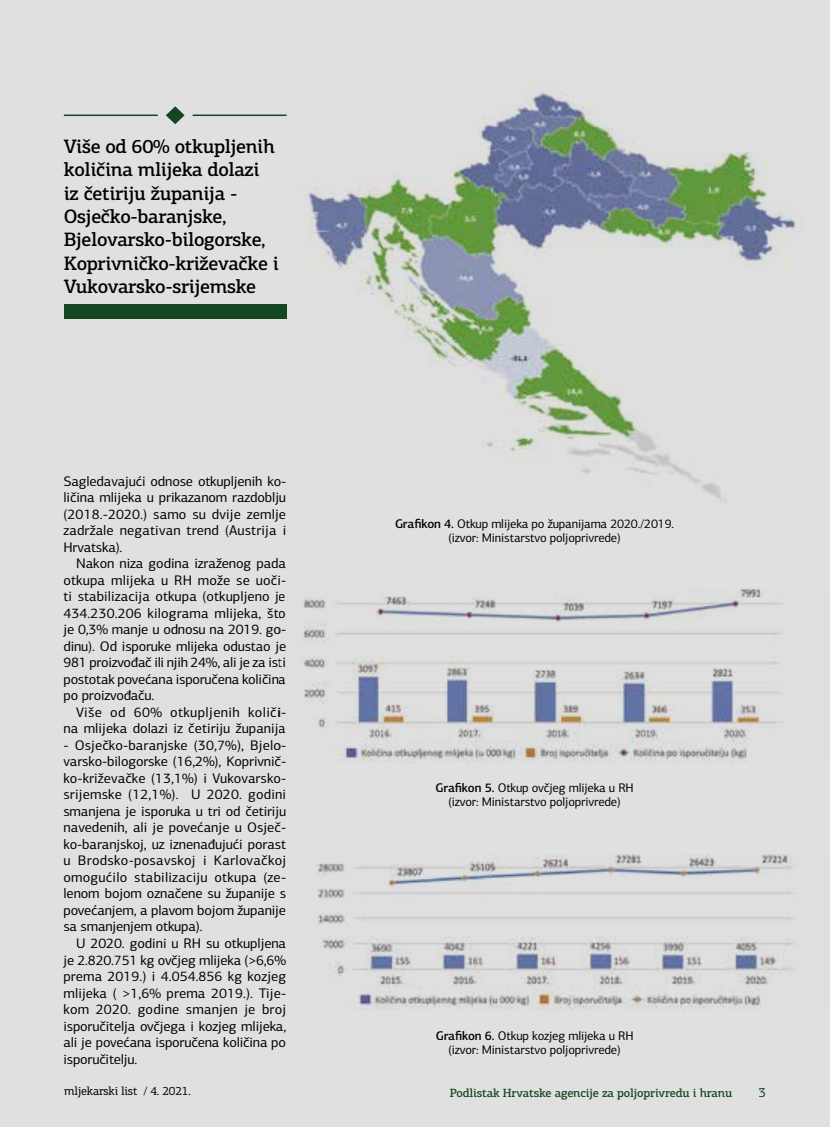
<style>
.page{position:relative;width:830px;height:1127px;background:#fff}
.page>*{position:absolute;margin:0;border:0;box-sizing:border-box;transform-origin:0 0}
.t1{font:500 19.5px/23.4px "PF Agora Slab Pro";letter-spacing:-.02em;color:#000}
.t2{font:13.95px/16.5px "PF Agora Sans Pro";letter-spacing:-.015em;color:#000;text-align:justify}
.t3{font:13.5px "PF Agora Slab Pro";color:#144721}
.t4{font:12.6px/14.1px "PF Agora Sans Pro";letter-spacing:-.015em;color:#000;text-align:center}
.t5{font:500 12px "PF Agora Slab Pro";letter-spacing:-.015em;color:#144721}
.t6{font:12px "PF Agora Slab Pro";letter-spacing:-.015em;color:#000}
.s1{font-weight:500}
</style>
<div class="page">
<div style="left:0;top:0;width:829px;height:1127px;background:#e0e0e0"></div>
<svg style="left:166px;top:106px;width:18px;height:18px"></svg>
<hr style="left:192px;top:115px;width:94px;height:1px;background:#144721">
<hr style="left:64px;top:115px;width:94px;height:1px;background:#144721">
<div style="left:64px;top:304px;width:222px;height:14px;background:#144721"></div>
<img style="left:286px;top:91px;width:516px;height:411px">
<img style="left:317px;top:854px;width:477px;height:156px">
<img style="left:303px;top:587px;width:481px;height:175px">
<h1 class="t1" style="left:64px;top:134px;width:216px">Više od 60% otkupljenih količina mlijeka dolazi iz četiriju županija -<br>Osječko-baranjske,<br>Bjelovarsko-bilogorske,<br>Koprivničko-križevačke i<br>Vukovarsko-srijemske</h1>
<p class="t2" style="left:63px;top:473px;width:224px">Sagledavajući odnose otkupljenih ko&shy;ličina mlijeka u prikazanom razdoblju (2018.-2020.) samo su dvije zemlje zadržale negativan trend (Austrija i Hrvatska).</p>
<p class="t2" style="left:63px;top:555px;width:224px;text-indent:13px">Nakon niza godina izraženog pada otkupa mlijeka u RH može se uoči&shy;ti stabilizacija otkupa (otkupljeno je 434.230.206 kilograma mlijeka, što je 0,3% manje u odnosu na 2019. go&shy;dinu). Od isporuke mlijeka odustao je 981 proizvođač ili njih 24%, ali je za isti postotak povećana isporučena količina po proizvođaču.</p>
<p class="t2" style="left:63px;top:704px;width:224px;text-align:right">Više od 60% otkupljenih količi&shy;na mlijeka dolazi iz četiriju županija</p>
<p class="t2" style="left:63px;top:737px;width:224px">- Osječko-baranjske (30,7%), Bjelo&shy;varsko-bilogorske (16,2%), Koprivnič&shy;ko-križevačke (13,1%) i Vukovarsko&shy;srijemske (12,1%). U 2020. godini smanjena je isporuka u tri od četiriju navedenih, ali je povećanje u Osječ&shy;ko-baranjskoj, uz iznenađujući porast u Brodsko-posavskoj i Karlovačkoj omogućilo stabilizaciju otkupa (ze&shy;lenom bojom označene su županije s povećanjem, a plavom bojom županije sa smanjenjem otkupa).</p>
<p class="t2" style="left:63px;top:935px;width:224px;text-indent:13px">U 2020. godini u RH su otkupljena je 2.820.751 kg ovčjeg mlijeka (&gt;6,6% prema 2019.) i 4.054.856 kg kozjeg mlijeka ( &gt;1,6% prema 2019.). Tije&shy;kom 2020. godine smanjen je broj isporučitelja ovčjega i kozjeg mlijeka, ali je povećana isporučena količina po isporučitelju.</p>
<p class="t4" style="left:395px;top:517px;width:280px"><span class="s1">Grafikon 4.</span> Otkup mlijeka po županijama 2020./2019. (izvor: Ministarstvo poljoprivrede)</p>
<p class="t4" style="left:435px;top:781px;width:200px"><span class="s1">Grafikon 5.</span> Otkup ovčjeg mlijeka u RH (izvor: Ministarstvo poljoprivrede)</p>
<p class="t4" style="left:435px;top:1028px;width:199px"><span class="s1">Grafikon 6.</span> Otkup kozjeg mlijeka u RH (izvor: Ministarstvo poljoprivrede)</p>
<p class="t6" style="left:64px;top:1083px;width:128px">mljekarski list / 4. 2021.</p>
<p class="t5" style="left:449px;top:1085px;width:284px">Podlistak Hrvatske agencije za poljoprivredu i hranu</p>
<p class="t3" style="left:758px;top:1083px;width:9px">3</p>
</div>
